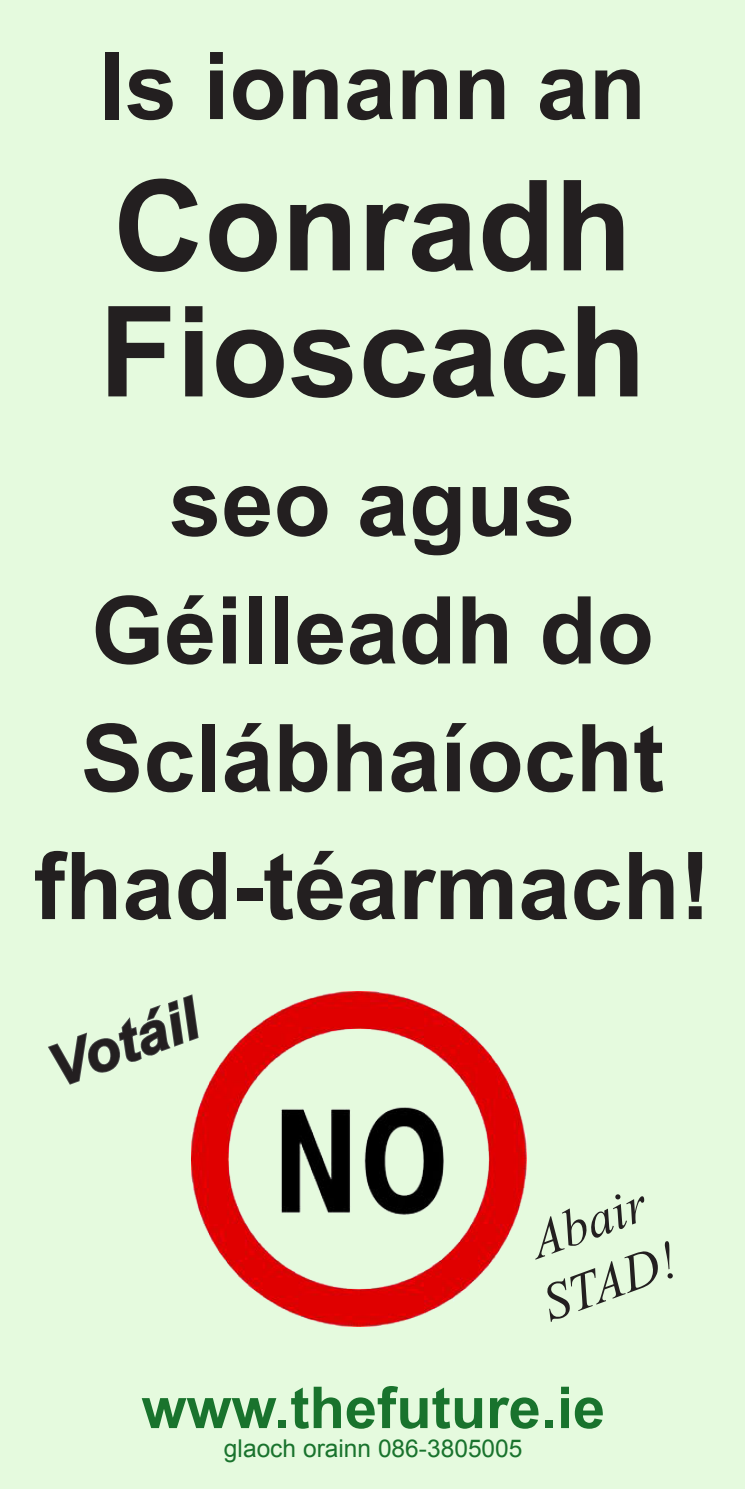
<style>
.page{position:relative;width:745px;height:1489px;background:#fff}
.page>*{position:absolute;margin:0;border:0;box-sizing:border-box;transform-origin:0 0}
.t1{font:700 126px/126px "Arial";color:#231f20}
.t2{font:700 93.62px/127.8px "Arial";color:#231f20;text-align:center}
.t3{font:700 57.75px "Arial";color:#19732d}
.t4{font:italic 700 57.75px "Arial";color:#231f20}
.t5{font:italic 52.5px/63px "Times New Roman";color:#231f20}
.t6{font:24.5px "Arial";color:#19732d}
</style>
<div class="page">
<div style="left:0;top:0;width:744px;height:1488px;background:#e5fade"></div>
<svg style="left:48px;top:994px;width:143px;height:91px"></svg>
<img style="left:191px;top:991px;width:335px;height:335px">
<p class="t2" style="left:99px;top:25px;width:548px">Is ionann an</p>
<p class="t1" style="left:99px;top:167px;width:548px">Conradh<br>Fioscach</p>
<p class="t2" style="left:34px;top:441px;width:678px">seo agus<br>Géilleadh do<br>Sclábhaíocht fhad-téarmach!</p>
<p class="t4" style="left:37px;top:1033px;width:157px;rotate:-20deg">Votáil</p>
<p class="t5" style="left:511px;top:1214px;width:141px;rotate:-20deg">Abair<br>STAD!</p>
<p class="t3" style="left:141px;top:1369px;width:465px">www.thefuture.ie</p>
<p class="t6" style="left:224px;top:1432px;width:300px">glaoch orainn 086-3805005</p>
</div>
